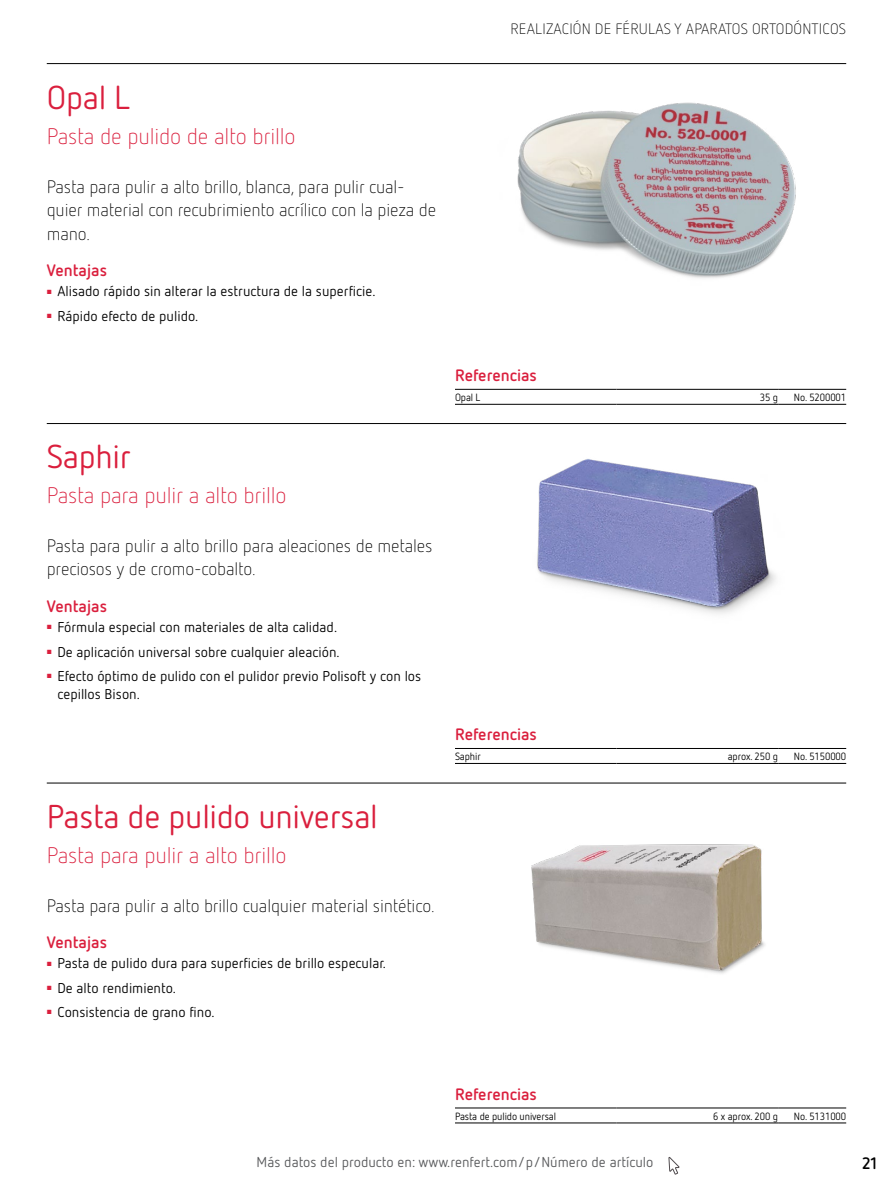
<style>
.page{position:relative;width:893px;height:1187px;background:#fff}
.page>*{position:absolute;margin:0;border:0;box-sizing:border-box;transform-origin:0 0}
.t1{font:33px "Netto Pro";letter-spacing:-.01em;color:#da1f3d}
.t2{font:300 22.5px "Netto Pro";letter-spacing:-.01em;color:#da1f3d}
.t3{font:300 18px/23.2px "Netto Pro";letter-spacing:-.01em;color:#000}
.t4{font:700 16.5px "Netto Pro";color:#da1f3d}
.t5{font:700 16.5px "Netto Pro";color:#000}
.t6{font:300 15px "Netto Pro";letter-spacing:.01em;color:#000}
.t7{font:14.25px/18px "Netto Pro";color:#000}
.t8{font:14.25px "Netto Pro";color:#58595b}
.t9{font:10.5px "Netto Pro";letter-spacing:-.01em;color:#000;scale:.96 1}
</style>
<div class="page">
<hr style="left:455px;top:748px;width:162px;height:1px;background:#000">
<hr style="left:455px;top:763px;width:162px;height:1px;background:#000">
<hr style="left:617px;top:748px;width:161px;height:1px;background:#000">
<hr style="left:617px;top:763px;width:161px;height:1px;background:#000">
<hr style="left:778px;top:748px;width:68px;height:1px;background:#000">
<hr style="left:778px;top:763px;width:68px;height:1px;background:#000">
<img style="left:537px;top:459px;width:239px;height:155px">
<hr style="left:455px;top:1107px;width:162px;height:1px;background:#000">
<hr style="left:455px;top:1122px;width:162px;height:1px;background:#000">
<hr style="left:617px;top:1107px;width:161px;height:1px;background:#000">
<hr style="left:617px;top:1122px;width:161px;height:1px;background:#000">
<hr style="left:778px;top:1107px;width:68px;height:1px;background:#000">
<hr style="left:778px;top:1122px;width:68px;height:1px;background:#000">
<img style="left:531px;top:844px;width:234px;height:130px">
<hr style="left:455px;top:389px;width:162px;height:1px;background:#000">
<hr style="left:455px;top:404px;width:162px;height:1px;background:#000">
<hr style="left:617px;top:389px;width:161px;height:1px;background:#000">
<hr style="left:617px;top:404px;width:161px;height:1px;background:#000">
<hr style="left:778px;top:389px;width:68px;height:1px;background:#000">
<hr style="left:778px;top:404px;width:68px;height:1px;background:#000">
<img style="left:517px;top:102px;width:279px;height:176px">
<hr style="left:47px;top:423px;width:799px;height:1px;background:#000">
<hr style="left:47px;top:782px;width:799px;height:1px;background:#000">
<hr style="left:47px;top:63px;width:799px;height:1px;background:#000">
<svg style="left:668px;top:1157px;width:12px;height:18px"></svg>
<p class="t6" style="left:510px;top:19px;width:337px">REALIZACIÓN DE FÉRULAS Y APARATOS ORTODÓNTICOS</p>
<h1 class="t1" style="left:47px;top:76px;width:85px">Opal L</h1>
<h2 class="t2" style="left:47px;top:122px;width:250px">Pasta de pulido de alto brillo</h2>
<p class="t3" style="left:47px;top:175px;width:391px">Pasta para pulir a alto brillo, blanca, para pulir cual&shy;quier material con recubrimiento acrílico con la pieza de mano.</p>
<p class="t4" style="left:47px;top:259px;width:62px">Ventajas</p>
<p class="t7" style="left:47px;top:282px;width:330px"><sup>■</sup> Alisado rápido sin alterar la estructura de la superficie.</p>
<p class="t7" style="left:47px;top:306px;width:153px"><sup>■</sup> Rápido efecto de pulido.</p>
<h1 class="t1" style="left:47px;top:435px;width:86px">Saphir</h1>
<h2 class="t2" style="left:47px;top:481px;width:241px">Pasta para pulir a alto brillo</h2>
<p class="t3" style="left:47px;top:533px;width:387px">Pasta para pulir a alto brillo para aleaciones de metales preciosos y de cromo-cobalto.</p>
<p class="t4" style="left:47px;top:595px;width:62px">Ventajas</p>
<p class="t7" style="left:47px;top:617px;width:292px"><sup>■</sup> Fórmula especial con materiales de alta calidad.</p>
<p class="t7" style="left:47px;top:642px;width:294px"><sup>■</sup> De aplicación universal sobre cualquier aleación.</p>
<p class="t7" style="left:57px;top:666px;width:365px;text-indent:-11px"><sup>■</sup> Efecto óptimo de pulido con el pulidor previo Polisoft y con los cepillos Bison.</p>
<h1 class="t1" style="left:47px;top:794px;width:333px">Pasta de pulido universal</h1>
<h2 class="t2" style="left:47px;top:840px;width:241px">Pasta para pulir a alto brillo</h2>
<p class="t3" style="left:47px;top:893px;width:389px">Pasta para pulir a alto brillo cualquier material sintético.</p>
<p class="t4" style="left:47px;top:931px;width:62px">Ventajas</p>
<p class="t7" style="left:47px;top:953px;width:341px"><sup>■</sup> Pasta de pulido dura para superficies de brillo especular.</p>
<p class="t7" style="left:47px;top:978px;width:131px"><sup>■</sup> De alto rendimiento.</p>
<p class="t7" style="left:47px;top:1002px;width:170px"><sup>■</sup> Consistencia de grano fino.</p>
<p class="t4" style="left:455px;top:364px;width:84px">Referencias</p>
<p class="t9" style="left:455px;top:390px;width:28px">Opal L</p>
<p class="t9" style="left:760px;top:390px;width:21px">35 g</p>
<p class="t9" style="left:794px;top:390px;width:56px">No. 5200001</p>
<p class="t4" style="left:455px;top:723px;width:84px">Referencias</p>
<p class="t9" style="left:455px;top:749px;width:28px">Saphir</p>
<p class="t9" style="left:728px;top:749px;width:54px">aprox. 250 g</p>
<p class="t9" style="left:794px;top:749px;width:56px">No. 5150000</p>
<p class="t4" style="left:455px;top:1082px;width:84px">Referencias</p>
<p class="t9" style="left:455px;top:1108px;width:107px">Pasta de pulido universal</p>
<p class="t9" style="left:713px;top:1108px;width:69px">6 x aprox. 200 g</p>
<p class="t9" style="left:794px;top:1108px;width:56px">No. 5131000</p>
<p class="t8" style="left:257px;top:1152px;width:398px">Más datos del producto en: www.renfert.com/p/Número de artículo</p>
<p class="t5" style="left:862px;top:1151px;width:17px">21</p>
</div>
